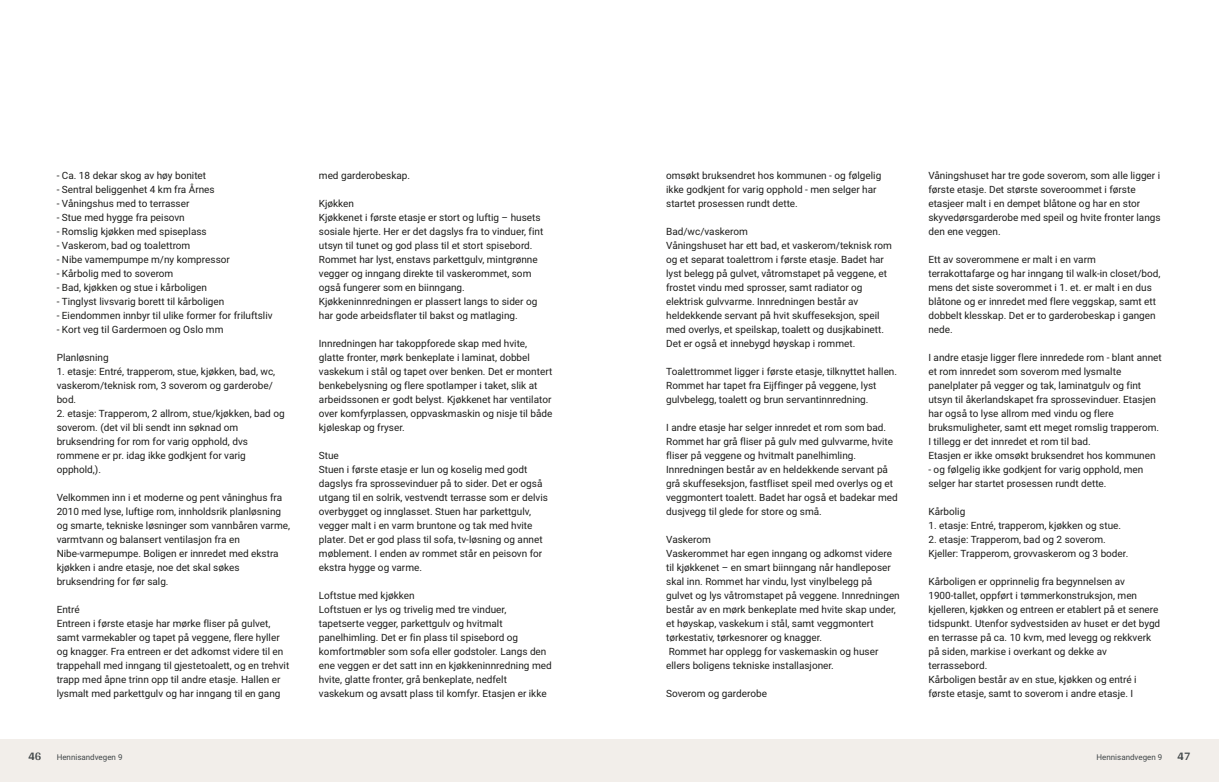
<style>
.page{position:relative;width:1219px;height:782px;background:#fff}
.page>*{position:absolute;margin:0;border:0;box-sizing:border-box;transform-origin:0 0}
.t1{font:700 12px "Arya";color:#414749}
.t2{font:10px/14px "Roboto Vitec";color:#1d1d1b}
.t3{font:8px "Roboto Vitec";color:#414749}
</style>
<div class="page">
<div style="left:0;top:739px;width:612px;height:42px;background:#f2eeea"></div>
<div style="left:607px;top:739px;width:612px;height:42px;background:#f2eeea"></div>
<p class="t2" style="left:57px;top:167px;width:217px">‑ Ca. 18 dekar skog av høy bonitet<br>‑ Sentral beliggenhet 4 km fra Årnes<br>‑ Våningshus med to terrasser<br>‑ Stue med hygge fra peisovn<br>‑ Romslig kjøkken med spiseplass<br>‑ Vaskerom, bad og toalettrom<br>‑ Nibe vamempumpe m/ny kompressor<br>‑ Kårbolig med to soverom<br>‑ Bad, kjøkken og stue i kårboligen<br>‑ Tinglyst livsvarig borett til kårboligen<br>‑ Eiendommen innbyr til ulike former for friluftsliv ‑ Kort veg til Gardermoen og Oslo mm</p>
<p class="t2" style="left:57px;top:349px;width:54px">Planløsning</p>
<p class="t2" style="left:57px;top:363px;width:220px">1. etasje: Entré, trapperom, stue, kjøkken, bad, wc, vaskerom/teknisk rom, 3 soverom og garderobe/ bod.</p>
<p class="t2" style="left:57px;top:405px;width:230px">2. etasje: Trapperom, 2 allrom, stue/kjøkken, bad og soverom. (det vil bli sendt inn søknad om bruksendring for rom for varig opphold, dvs rommene er pr. idag ikke godkjent for varig opphold,).</p>
<p class="t2" style="left:57px;top:489px;width:235px">Velkommen inn i et moderne og pent våninghus fra 2010 med lyse, luftige rom, innholdsrik planløsning og smarte, tekniske løsninger som vannbåren varme, varmtvann og balansert ventilasjon fra en Nibe‑varmepumpe. Boligen er innredet med ekstra kjøkken i andre etasje, noe det skal søkes bruksendring for før salg.</p>
<p class="t2" style="left:57px;top:601px;width:234px">Entré<br>Entreen i første etasje har mørke fliser på gulvet, samt varmekabler og tapet på veggene, flere hyller og knagger. Fra entreen er det adkomst videre til en trappehall med inngang til gjestetoalett, og en trehvit trapp med åpne trinn opp til andre etasje. Hallen er lysmalt med parkettgulv og har inngang til en gang</p>
<p class="t1" style="left:28px;top:749px;width:15px">46</p>
<p class="t3" style="left:57px;top:751px;width:67px">Hennisandvegen 9</p>
<p class="t2" style="left:319px;top:167px;width:93px">med garderobeskap.</p>
<p class="t2" style="left:319px;top:195px;width:226px">Kjøkken<br>Kjøkkenet i første etasje er stort og luftig – husets sosiale hjerte. Her er det dagslys fra to vinduer, fint utsyn til tunet og god plass til et stort spisebord.<br>Rommet har lyst, enstavs parkettgulv, mintgrønne vegger og inngang direkte til vaskerommet, som også fungerer som en biinngang.<br>Kjøkkeninnredningen er plassert langs to sider og har gode arbeidsflater til bakst og matlaging.</p>
<p class="t2" style="left:319px;top:335px;width:235px">Innredningen har takoppforede skap med hvite, glatte fronter, mørk benkeplate i laminat, dobbel vaskekum i stål og tapet over benken. Det er montert benkebelysning og flere spotlamper i taket, slik at arbeidssonen er godt belyst. Kjøkkenet har ventilator over komfyrplassen, oppvaskmaskin og nisje til både kjøleskap og fryser.</p>
<p class="t2" style="left:319px;top:447px;width:231px">Stue<br>Stuen i første etasje er lun og koselig med godt dagslys fra sprossevinduer på to sider. Det er også utgang til en solrik, vestvendt terrasse som er delvis overbygget og innglasset. Stuen har parkettgulv, vegger malt i en varm bruntone og tak med hvite plater. Det er god plass til sofa, tv‑løsning og annet møblement. I enden av rommet står en peisovn for ekstra hygge og varme.</p>
<p class="t2" style="left:319px;top:587px;width:234px">Loftstue med kjøkken<br>Loftstuen er lys og trivelig med tre vinduer, tapetserte vegger, parkettgulv og hvitmalt panelhimling. Det er fin plass til spisebord og komfortmøbler som sofa eller godstoler. Langs den ene veggen er det satt inn en kjøkkeninnredning med hvite, glatte fronter, grå benkeplate, nedfelt vaskekum og avsatt plass til komfyr. Etasjen er ikke</p>
<p class="t2" style="left:666px;top:167px;width:217px">omsøkt bruksendret hos kommunen ‑ og følgelig ikke godkjent for varig opphold ‑ men selger har startet prosessen rundt dette.</p>
<p class="t2" style="left:666px;top:223px;width:227px">Bad/wc/vaskerom<br>Våningshuset har ett bad, et vaskerom/teknisk rom og et separat toalettrom i første etasje. Badet har lyst belegg på gulvet, våtromstapet på veggene, et frostet vindu med sprosser, samt radiator og elektrisk gulvvarme. Innredningen består av heldekkende servant på hvit skuffeseksjon, speil med overlys, et speilskap, toalett og dusjkabinett.<br>Det er også et innebygd høyskap i rommet.</p>
<p class="t2" style="left:666px;top:363px;width:232px">Toalettrommet ligger i første etasje, tilknyttet hallen.<br>Rommet har tapet fra Eijffinger på veggene, lyst gulvbelegg, toalett og brun servantinnredning.</p>
<p class="t2" style="left:666px;top:419px;width:233px">I andre etasje har selger innredet et rom som bad.<br>Rommet har grå fliser på gulv med gulvvarme, hvite fliser på veggene og hvitmalt panelhimling.<br>Innredningen består av en heldekkende servant på grå skuffeseksjon, fastfliset speil med overlys og et veggmontert toalett. Badet har også et badekar med dusjvegg til glede for store og små.</p>
<p class="t2" style="left:666px;top:531px;width:235px">Vaskerom<br>Vaskerommet har egen inngang og adkomst videre til kjøkkenet – en smart biinngang når handleposer skal inn. Rommet har vindu, lyst vinylbelegg på gulvet og lys våtromstapet på veggene. Innredningen består av en mørk benkeplate med hvite skap under, et høyskap, vaskekum i stål, samt veggmontert tørkestativ, tørkesnorer og knagger.<br>Rommet har opplegg for vaskemaskin og huser ellers boligens tekniske installasjoner.</p>
<p class="t2" style="left:666px;top:685px;width:102px">Soverom og garderobe</p>
<p class="t2" style="left:928px;top:167px;width:234px">Våningshuset har tre gode soverom, som alle ligger i første etasje. Det største soveroommet i første etasjeer malt i en dempet blåtone og har en stor skyvedørsgarderobe med speil og hvite fronter langs den ene veggen.</p>
<p class="t2" style="left:928px;top:251px;width:233px">Ett av soverommene er malt i en varm terrakottafarge og har inngang til walk‑in closet/bod, mens det siste soverommet i 1. et. er malt i en dus blåtone og er innredet med flere veggskap, samt ett dobbelt klesskap. Det er to garderobeskap i gangen nede.</p>
<p class="t2" style="left:928px;top:349px;width:235px">I andre etasje ligger flere innredede rom ‑ blant annet et rom innredet som soverom med lysmalte panelplater på vegger og tak, laminatgulv og fint utsyn til åkerlandskapet fra sprossevinduer. Etasjen har også to lyse allrom med vindu og flere bruksmuligheter, samt ett meget romslig trapperom.<br>I tillegg er det innredet et rom til bad.<br>Etasjen er ikke omsøkt bruksendret hos kommunen<br>‑ og følgelig ikke godkjent for varig opphold, men selger har startet prosessen rundt dette.</p>
<p class="t2" style="left:928px;top:503px;width:38px">Kårbolig</p>
<p class="t2" style="left:928px;top:517px;width:194px">1. etasje: Entré, trapperom, kjøkken og stue.</p>
<p class="t2" style="left:928px;top:531px;width:201px">2. etasje: Trapperom, bad og 2 soverom.<br>Kjeller: Trapperom, grovvaskerom og 3 boder.</p>
<p class="t2" style="left:928px;top:573px;width:233px">Kårboligen er opprinnelig fra begynnelsen av 1900‑tallet, oppført i tømmerkonstruksjon, men kjelleren, kjøkken og entreen er etablert på et senere tidspunkt. Utenfor sydvestsiden av huset er det bygd en terrasse på ca. 10 kvm, med levegg og rekkverk på siden, markise i overkant og dekke av terrassebord.<br>Kårboligen består av en stue, kjøkken og entré i første etasje, samt to soverom i andre etasje. I</p>
<p class="t3" style="left:1096px;top:751px;width:67px">Hennisandvegen 9</p>
<p class="t1" style="left:1177px;top:749px;width:15px">47</p>
</div>
